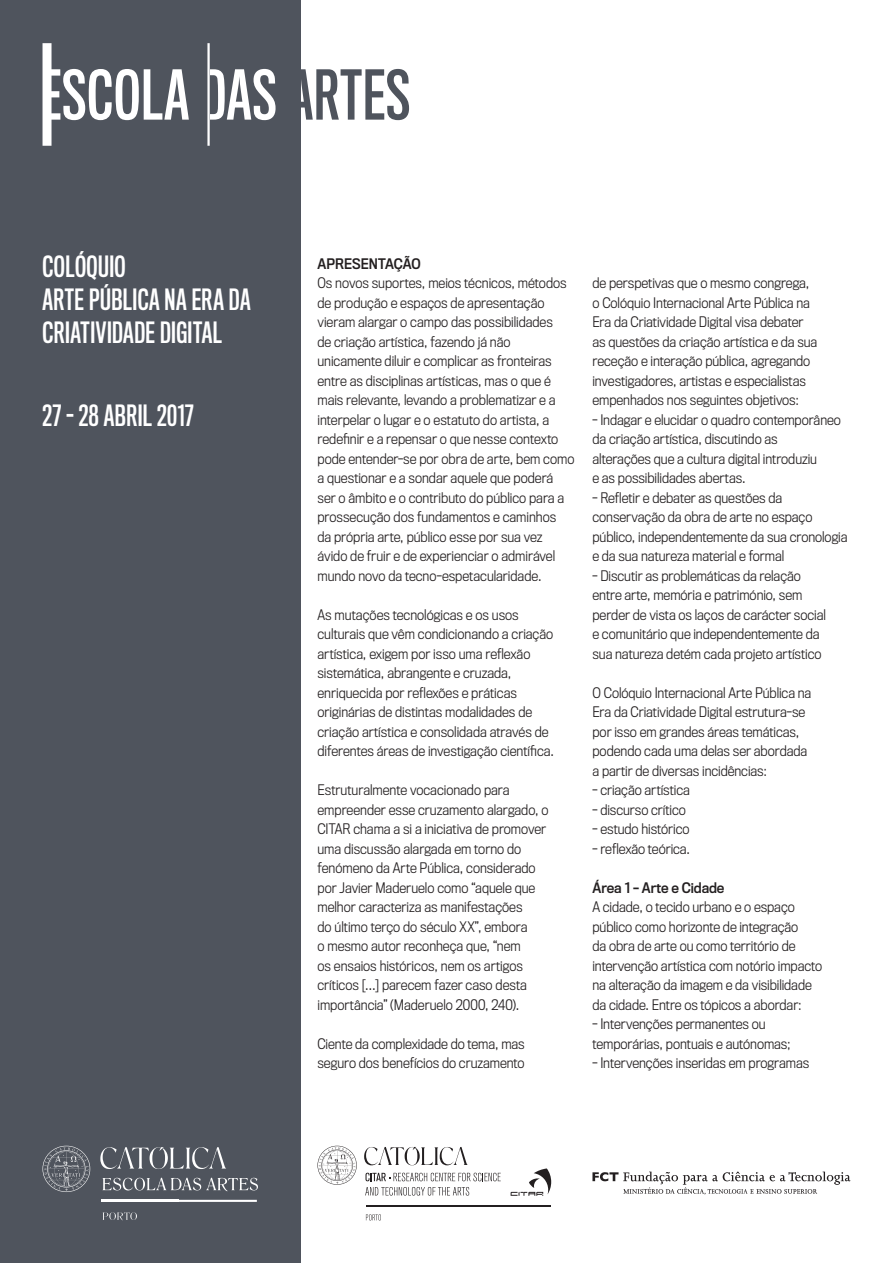
<style>
.page{position:relative;width:893px;height:1263px;background:#fff}
.page>*{position:absolute;margin:0;border:0;box-sizing:border-box;transform-origin:0 0}
.t1{font:63px "Titling Gothic FB Comp Standard";letter-spacing:.02em;color:#fff}
.title_main{font:27px/33px "Titling Gothic FB Comp Standard";letter-spacing:.02em;color:#fff}
.tekst_subtitles{font:300 13.5px/19.5px "Titling Gothic FB Narrow";color:#231f20}
.tekst_subtitles-2{font:13.5px "Titling Gothic FB Narrow Standard";color:#231f20}
.s1{color:#4f545d}
</style>
<div class="page">
<div style="left:0;top:0;width:300px;height:1263px;background:#4f545d"></div>
<hr style="left:207px;top:43px;width:3px;height:103px;background:#fff">
<div style="left:43px;top:43px;width:9px;height:103px;background:#fff"></div>
<svg style="left:100px;top:1147px;width:126px;height:22px"></svg>
<svg style="left:43px;top:1146px;width:47px;height:46px"></svg>
<svg style="left:102px;top:1178px;width:156px;height:13px"></svg>
<hr style="left:101px;top:1200px;width:77px;height:2px;background:#fff">
<svg style="left:178px;top:1200px;width:79px;height:2px"></svg>
<svg style="left:103px;top:1212px;width:34px;height:8px"></svg>
<hr style="left:366px;top:1205px;width:92px;height:1px;background:#231f20">
<hr style="left:458px;top:1205px;width:92px;height:1px;background:#231f20">
<svg style="left:366px;top:1214px;width:15px;height:6px"></svg>
<svg style="left:364px;top:1147px;width:104px;height:18px"></svg>
<svg style="left:317px;top:1146px;width:40px;height:39px"></svg>
<svg style="left:365px;top:1173px;width:136px;height:8px"></svg>
<svg style="left:365px;top:1187px;width:104px;height:8px"></svg>
<svg style="left:511px;top:1168px;width:40px;height:28px"></svg>
<svg style="left:592px;top:1171px;width:258px;height:23px"></svg>
<p class="t1" style="left:39px;top:59px;width:372px">ESCOLA DAS <span class="s1">ARTES</span></p>
<p class="title_main" style="left:43px;top:250px;width:210px">COLÓQUIO<br>ARTE PÚBLICA NA ERA DA<br>CRIATIVIDADE DIGITAL</p>
<p class="title_main" style="left:43px;top:399px;width:153px">27 - 28 ABRIL 2017</p>
<p class="tekst_subtitles-2" style="left:317px;top:255px;width:105px">APRESENTAÇÃO</p>
<p class="tekst_subtitles" style="left:317px;top:273px;width:258px">Os novos suportes, meios técnicos, métodos de produção e espaços de apresentação vieram alargar o campo das possibilidades<br>de criação artística, fazendo já não unicamente diluir e complicar as fronteiras entre as disciplinas artísticas, mas o que é mais relevante, levando a problematizar e a interpelar o lugar e o estatuto do artista, a redefinir e a repensar o que nesse contexto pode entender-se por obra de arte, bem como a questionar e a sondar aquele que poderá ser o âmbito e o contributo do público para a prossecução dos fundamentos e caminhos<br>da própria arte, público esse por sua vez ávido de fruir e de experienciar o admirável mundo novo da tecno-espetacularidade.</p>
<p class="tekst_subtitles" style="left:317px;top:605px;width:238px">As mutações tecnológicas e os usos culturais que vêm condicionando a criação artística, exigem por isso uma reflexão sistemática, abrangente e cruzada, enriquecida por reflexões e práticas originárias de distintas modalidades de criação artística e consolidada através de diferentes áreas de investigação científica.</p>
<p class="tekst_subtitles" style="left:317px;top:780px;width:233px">Estruturalmente vocacionado para empreender esse cruzamento alargado, o CITAR chama a si a iniciativa de promover uma discussão alargada em torno do fenómeno da Arte Pública, considerado por Javier Maderuelo como “aquele que melhor caracteriza as manifestações<br>do último terço do século XX”, embora<br>o mesmo autor reconheça que, “nem<br>os ensaios históricos, nem os artigos críticos […] parecem fazer caso desta importância” (Maderuelo 2000, 240).</p>
<p class="tekst_subtitles" style="left:317px;top:1034px;width:209px">Ciente da complexidade do tema, mas seguro dos benefícios do cruzamento</p>
<p class="tekst_subtitles" style="left:592px;top:273px;width:226px">de perspetivas que o mesmo congrega, o Colóquio Internacional Arte Pública na Era da Criatividade Digital visa debater as questões da criação artística e da sua receção e interação pública, agregando investigadores, artistas e especialistas empenhados nos seguintes objetivos:</p>
<p class="tekst_subtitles" style="left:592px;top:410px;width:250px">- Indagar e elucidar o quadro contemporâneo da criação artística, discutindo as<br>alterações que a cultura digital introduziu<br>e as possibilidades abertas.</p>
<p class="tekst_subtitles" style="left:592px;top:488px;width:257px">- Refletir e debater as questões da conservação da obra de arte no espaço público, independentemente da sua cronologia e da sua natureza material e formal</p>
<p class="tekst_subtitles" style="left:592px;top:566px;width:235px">- Discutir as problemáticas da relação entre arte, memória e património, sem perder de vista os laços de carácter social e comunitário que independentemente da sua natureza detém cada projeto artístico</p>
<p class="tekst_subtitles" style="left:592px;top:683px;width:220px">O Colóquio Internacional Arte Pública na Era da Criatividade Digital estrutura-se por isso em grandes áreas temáticas, podendo cada uma delas ser abordada a partir de diversas incidências:</p>
<p class="tekst_subtitles" style="left:592px;top:780px;width:99px">- criação artística</p>
<p class="tekst_subtitles" style="left:592px;top:800px;width:95px">- discurso crítico</p>
<p class="tekst_subtitles" style="left:592px;top:819px;width:99px">- estudo histórico</p>
<p class="tekst_subtitles" style="left:592px;top:839px;width:99px">- reflexão teórica.</p>
<p class="tekst_subtitles-2" style="left:592px;top:879px;width:133px">Área 1 – Arte e Cidade</p>
<p class="tekst_subtitles" style="left:592px;top:897px;width:231px">A cidade, o tecido urbano e o espaço público como horizonte de integração<br>da obra de arte ou como território de intervenção artística com notório impacto na alteração da imagem e da visibilidade da cidade. Entre os tópicos a abordar:</p>
<p class="tekst_subtitles" style="left:592px;top:1014px;width:200px">- Intervenções permanentes ou temporárias, pontuais e autónomas;</p>
<p class="tekst_subtitles" style="left:592px;top:1053px;width:218px">- Intervenções inseridas em programas</p>
</div>
